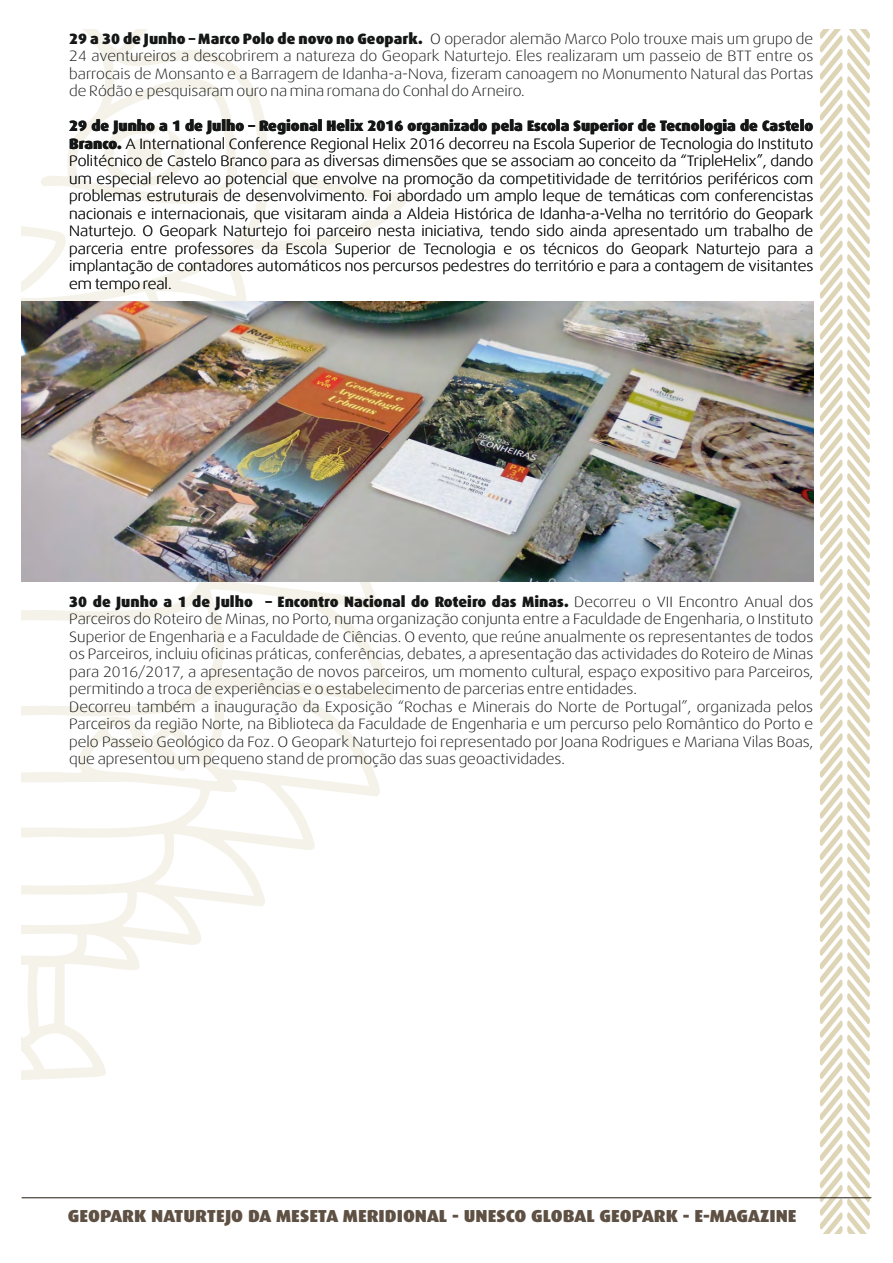
<style>
.page{position:relative;width:893px;height:1263px;background:#fff}
.page>*{position:absolute;margin:0;border:0;box-sizing:border-box;transform-origin:0 0}
.t1{font:900 17.4px "Dax";color:#5e5043;scale:1.06 1}
.t2{font:300 15px/17.5px "Dax Wide";color:#151616;text-align:justify}
.t3{font:900 15px "Dax";color:#151616}
.s1{font-family:"Dax";font-weight:900}
.s2{font-family:"Dax Wide";font-weight:300}
</style>
<div class="page">
<svg style="left:22px;top:30px;width:391px;height:1050px"></svg>
<svg style="left:96px;top:110px;width:97px;height:90px"></svg>
<svg style="left:22px;top:226px;width:50px;height:68px"></svg>
<svg style="left:820px;top:30px;width:50px;height:1203px"></svg>
<hr style="left:22px;top:1197px;width:849px;height:1px;background:#221a0f">
<img style="left:22px;top:302px;width:791px;height:279px">
<p class="t2" style="left:69px;top:30px;width:746px"><span class="s1">29 a 30 de Junho – Marco Polo de novo no Geopark.</span> O operador alemão Marco Polo trouxe mais um grupo de 24 aventureiros a descobrirem a natureza do Geopark Naturtejo. Eles realizaram um passeio de BTT entre os barrocais de Monsanto e a Barragem de Idanha-a-Nova, fizeram canoagem no Monumento Natural das Portas de Ródão e pesquisaram ouro na mina romana do Conhal do Arneiro.</p>
<p class="t3" style="left:69px;top:117px;width:745px">29 de Junho a 1 de Julho – Regional Helix 2016 organizado pela Escola Superior de Tecnologia de Castelo</p>
<p class="t2" style="left:69px;top:135px;width:746px"><span class="s1">Branco.</span> A International Conference Regional Helix 2016 decorreu na Escola Superior de Tecnologia do Instituto Politécnico de Castelo Branco para as diversas dimensões que se associam ao conceito da “TripleHelix”, dando um especial relevo ao potencial que envolve na promoção da competitividade de territórios periféricos com problemas estruturais de desenvolvimento. Foi abordado um amplo leque de temáticas com conferencistas nacionais e internacionais, que visitaram ainda a Aldeia Histórica de Idanha-a-Velha no território do Geopark Naturtejo. O Geopark Naturtejo foi parceiro nesta iniciativa, tendo sido ainda apresentado um trabalho de parceria entre professores da Escola Superior de Tecnologia e os técnicos do Geopark Naturtejo para a implantação de contadores automáticos nos percursos pedestres do território e para a contagem de visitantes em tempo real.</p>
<p class="t3" style="left:69px;top:593px;width:746px">30 de Junho a 1 de Julho – Encontro Nacional do Roteiro das Minas. <span class="s2">Decorreu o VII Encontro Anual dos</span></p>
<p class="t2" style="left:69px;top:610px;width:746px;text-align:left">Parceiros do Roteiro de Minas, no Porto, numa organização conjunta entre a Faculdade de Engenharia, o Instituto Superior de Engenharia e a Faculdade de Ciências. O evento, que reúne anualmente os representantes de todos os Parceiros, incluiu oficinas práticas, conferências, debates, a apresentação das actividades do Roteiro de Minas para 2016/2017, a apresentação de novos parceiros, um momento cultural, espaço expositivo para Parceiros, permitindo a troca de experiências e o estabelecimento de parcerias entre entidades.<br>Decorreu também a inauguração da Exposição “Rochas e Minerais do Norte de Portugal”, organizada pelos Parceiros da região Norte, na Biblioteca da Faculdade de Engenharia e um percurso pelo Romântico do Porto e pelo Passeio Geológico da Foz. O Geopark Naturtejo foi representado por Joana Rodrigues e Mariana Vilas Boas, que apresentou um pequeno stand de promoção das suas geoactividades.</p>
<p class="t1" style="left:68px;top:1206px;width:689px">GEOPARK NATURTEJO DA MESETA MERIDIONAL - UNESCO GLOBAL GEOPARK - E-MAGAZINE</p>
</div>
